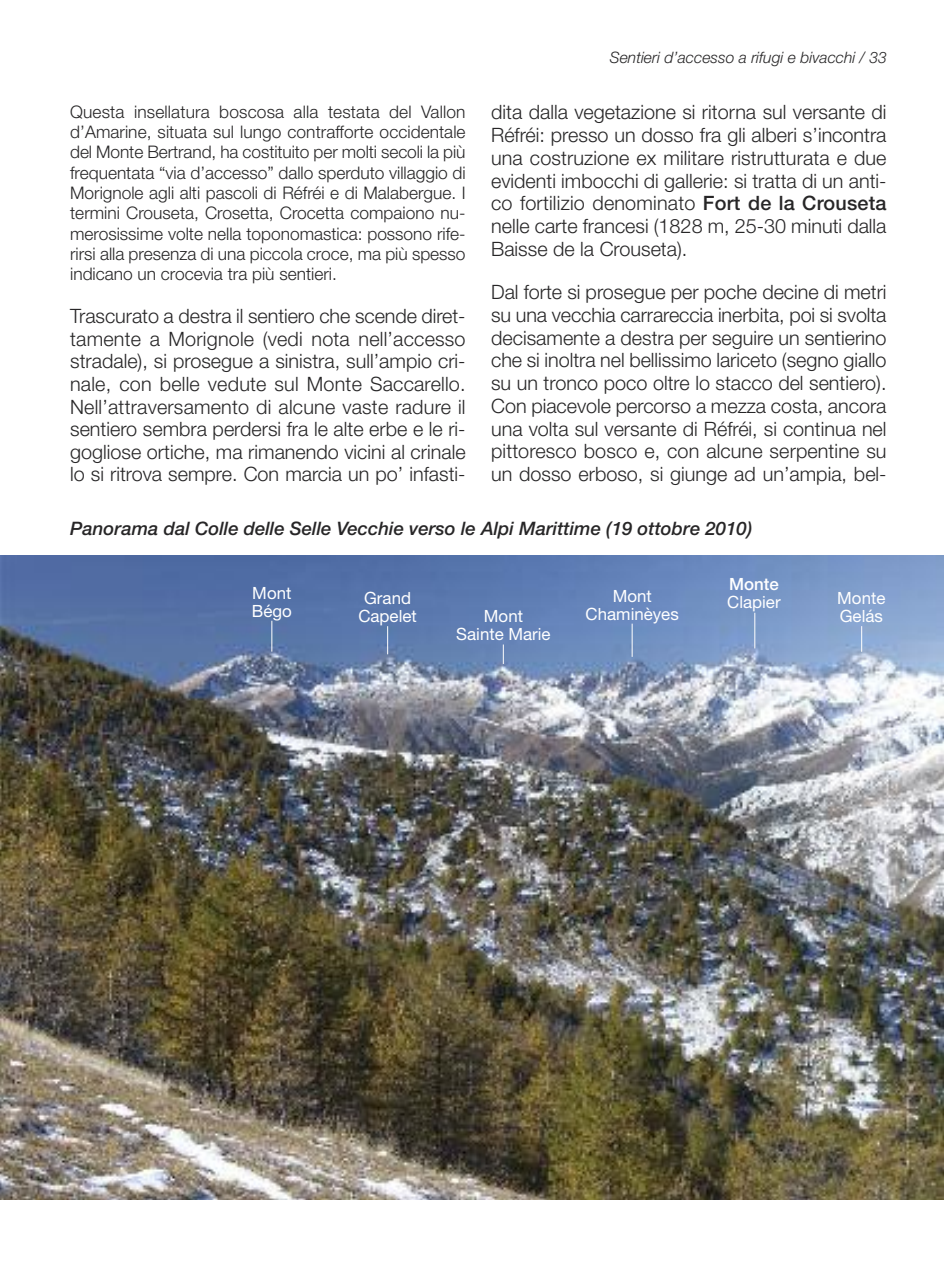
<style>
.page{position:relative;width:944px;height:1263px;background:#fff}
.page>*{position:absolute;margin:0;border:0;box-sizing:border-box;transform-origin:0 0}
.t1{font:300 19.8px/22.7px "Helvetica Neue LT Std";color:#272627;text-align:justify}
.t2{font:italic 500 18.45px "Helvetica Neue LT Std";color:#272627}
.t3{font:300 17.32px/20.2px "Helvetica Neue LT Std";color:#272627;text-align:justify}
.t4{font:16.88px/18px "Helvetica Neue LT Std";color:#fff;text-align:center}
.t5{font:500 16.88px "Helvetica Neue LT Std";color:#fff}
.t6{font:italic 300 15.75px "Helvetica Neue LT Std";color:#272627}
.s1{font-weight:500}
</style>
<div class="page">
<img style="left:0;top:555px;width:944px;height:644px">
<hr style="left:271px;top:621px;width:1px;height:31px;background:#fff">
<svg style="left:387px;top:626px;width:1px;height:28px"></svg>
<hr style="left:632px;top:624px;width:1px;height:33px;background:#fff">
<hr style="left:754px;top:613px;width:1px;height:35px;background:#fff">
<svg style="left:861px;top:626px;width:1px;height:26px"></svg>
<svg style="left:503px;top:644px;width:1px;height:20px"></svg>
<p class="t6" style="left:610px;top:52px;width:279px">Sentieri d’accesso a rifugi e bivacchi / 33</p>
<p class="t3" style="left:70px;top:103px;width:397px">Questa insellatura boscosa alla testata del Vallon d’Amarine, situata sul lungo contrafforte occidentale del Monte Bertrand, ha costituito per molti secoli la più frequentata “via d’accesso” dallo sperduto villaggio di Morignole agli alti pascoli di Réfréi e di Malabergue. I termini Crouseta, Crosetta, Crocetta compaiono nu&shy;merosissime volte nella toponomastica: possono rife&shy;rirsi alla presenza di una piccola croce, ma più spesso indicano un crocevia tra più sentieri.</p>
<p class="t1" style="left:70px;top:307px;width:397px">Trascurato a destra il sentiero che scende diret&shy;tamente a Morignole (vedi nota nell’accesso stradale), si prosegue a sinistra, sull’ampio cri&shy;nale, con belle vedute sul Monte Saccarello.<br>Nell’attraversamento di alcune vaste radure il sentiero sembra perdersi fra le alte erbe e le ri&shy;gogliose ortiche, ma rimanendo vicini al crinale lo si ritrova sempre. Con marcia un po’ infasti-</p>
<p class="t1" style="left:491px;top:103px;width:397px">dita dalla vegetazione si ritorna sul versante di Réfréi: presso un dosso fra gli alberi s’incontra una costruzione ex militare ristrutturata e due evidenti imbocchi di gallerie: si tratta di un anti&shy;co fortilizio denominato <span class="s1">Fort de la Crouseta </span>nelle carte francesi (1828 m, 25-30 minuti dalla Baisse de la Crouseta).</p>
<p class="t1" style="left:491px;top:283px;width:397px">Dal forte si prosegue per poche decine di metri su una vecchia carrareccia inerbita, poi si svolta decisamente a destra per seguire un sentierino che si inoltra nel bellissimo lariceto (segno giallo su un tronco poco oltre lo stacco del sentiero).<br>Con piacevole percorso a mezza costa, ancora una volta sul versante di Réfréi, si continua nel pittoresco bosco e, con alcune serpentine su un dosso erboso, si giunge ad un’ampia, bel-</p>
<p class="t2" style="left:70px;top:522px;width:684px">Panorama dal Colle delle Selle Vecchie verso le Alpi Marittime (19 ottobre 2010)</p>
<p class="t4" style="left:252px;top:586px;width:41px;text-align:left">Mont<br>Bégo</p>
<p class="t4" style="left:358px;top:591px;width:60px">Grand<br>Capelet</p>
<p class="t4" style="left:456px;top:609px;width:96px">Mont<br>Sainte Marie</p>
<p class="t4" style="left:586px;top:588px;width:95px">Mont<br>Chaminèyes</p>
<p class="t5" style="left:729px;top:578px;width:51px">Monte</p>
<p class="t4" style="left:727px;top:595px;width:55px">Clapier</p>
<p class="t4" style="left:837px;top:591px;width:50px;text-align:left">Monte<br>Gelás</p>
</div>
